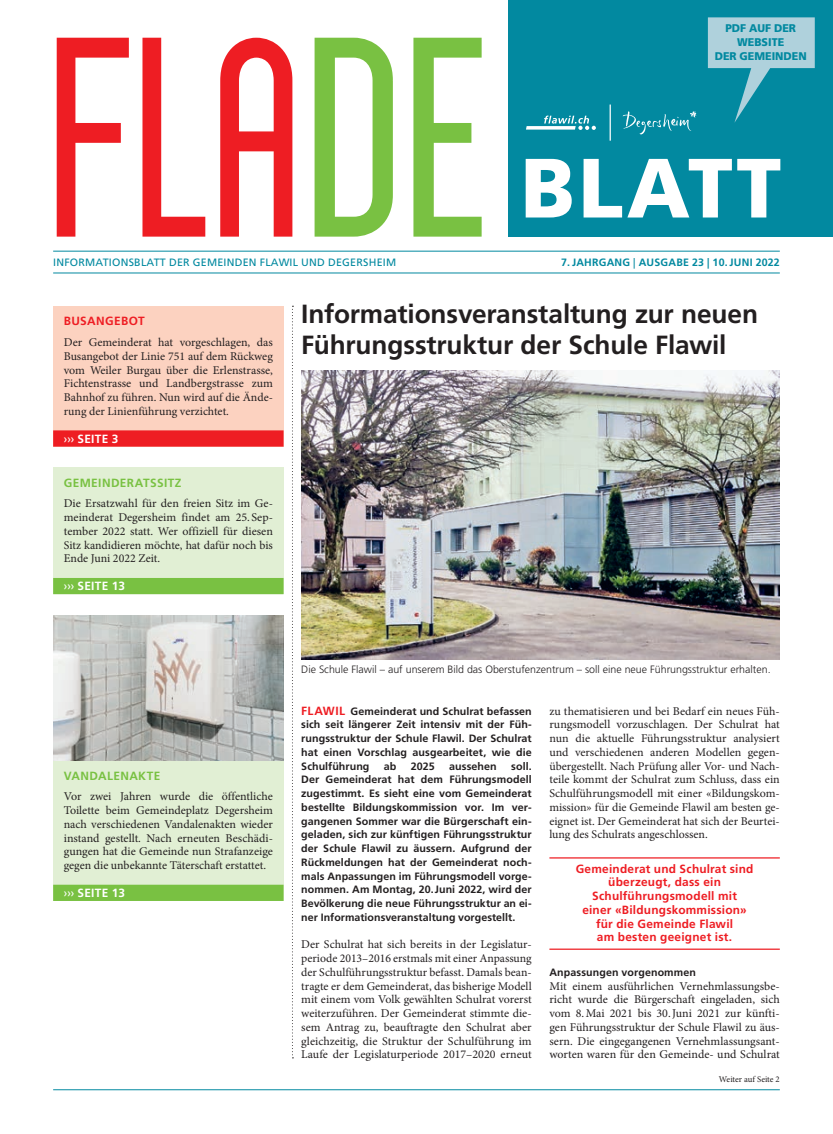
<style>
.page{position:relative;width:833px;height:1134px;background:#fff}
.page>*{position:absolute;margin:0;border:0;box-sizing:border-box;transform-origin:0 0}
.t1{font:284.12px "Sigward";color:#ee1d23;scale:.94 1}
.t2{font:900 84px "Frutiger LT Std";letter-spacing:.04em;color:#fff}
.t3{font:700 26.25px/31.2px "Frutiger LT Std";letter-spacing:-.005em;color:#231f20}
.t4{font:11.88px/13.8px "Minion Pro";color:#231f20;text-align:justify}
.t5{font:700 11.88px/13.8px "Frutiger LT Std";letter-spacing:.02em;color:#ee1d23;text-align:center}
.t6{font:700 11.88px "Frutiger LT Std";letter-spacing:.02em;color:#fff}
.t7{font:700 11.88px "Frutiger LT Std";letter-spacing:.035em;color:#79c142}
.t8{font:900 11.12px/13.9px "Frutiger LT Std";color:#0289a0;text-align:center;scale:.96 1}
.t9{font:700 10.62px/13.8px "Frutiger LT Std";letter-spacing:.005em;color:#231f20;text-align:justify}
.t10{font:300 10.62px "Frutiger LT Std";color:#231f20}
.t11{font:10.62px "Frutiger LT Std";letter-spacing:.02em;color:#0289a0}
.t12{font:700 10.62px "Frutiger LT Std";letter-spacing:.02em;color:#0289a0}
.t13{font:8.75px "Minion Pro";letter-spacing:-.005em;color:#231f20}
.s1{color:#79c142}
.s2{font-weight:400}
.s3{font-size:11.88px;color:#ee1d23}
</style>
<div class="page">
<hr style="left:53px;top:251px;width:727px;height:1px;background:#0289a0">
<hr style="left:53px;top:272px;width:727px;height:1px;background:#0289a0">
<div style="left:508px;top:0;width:325px;height:237px;background:#0289a0"></div>
<svg style="left:526px;top:116px;width:70px;height:14px"></svg>
<svg style="left:622px;top:111px;width:75px;height:24px"></svg>
<hr style="left:609px;top:105px;width:2px;height:36px;background:#fff">
<svg style="left:708px;top:17px;width:106px;height:106px"></svg>
<hr style="left:53px;top:1089px;width:727px;height:1px;background:#0289a0">
<svg style="left:292px;top:306px;width:1px;height:752px"></svg>
<div style="left:53px;top:306px;width:230px;height:140px;background:#fcd2c0"></div>
<div style="left:53px;top:430px;width:230px;height:17px;background:#ee1d23"></div>
<hr style="left:549px;top:857px;width:231px;height:1px;background:#ee1d23">
<hr style="left:549px;top:948px;width:231px;height:2px;background:#ee1d23">
<div style="left:53px;top:760px;width:230px;height:141px;background:#e1efd4"></div>
<div style="left:53px;top:885px;width:230px;height:16px;background:#79c142"></div>
<div style="left:53px;top:467px;width:230px;height:127px;background:#e1efd4"></div>
<div style="left:53px;top:578px;width:230px;height:16px;background:#79c142"></div>
<img style="left:301px;top:371px;width:479px;height:288px">
<img style="left:53px;top:616px;width:230px;height:144px">
<h1 class="t1" style="left:57px;top:18px;width:472px">FlA<span class="s1">DE</span></h1>
<p class="t11" style="left:53px;top:256px;width:344px">INFORMATIONSBLATT DER GEMEINDEN FLAWIL UND DEGERSHEIM</p>
<p class="t8" style="left:714px;top:21px;width:98px">PDF AUF DER<br>WEBSITE<br>DER GEMEINDEN</p>
<h2 class="t2" style="left:521px;top:137px;width:262px">BLATT</h2>
<p class="t12" style="left:561px;top:256px;width:220px">7.JAHRGANG <span class="s2">|</span> AUSGABE 23 | 10.JUNI 2022</p>
<p class="t5" style="left:64px;top:314px;width:82px">BUSANGEBOT</p>
<p class="t4" style="left:64px;top:335px;width:211px">Der Gemeinderat hat vorgeschlagen, das Busangebot der Linie 751 auf dem Rückweg vom Weiler Burgau über die Erlenstrasse, Fichtenstrasse und Landbergstrasse zum Bahnhof zu führen. Nun wird auf die Ände&shy;rung der Linienführung verzichtet.</p>
<p class="t6" style="left:64px;top:432px;width:56px"><span class="s2">›››</span> SEITE 3</p>
<p class="t7" style="left:64px;top:475px;width:119px">GEMEINDERATSSITZ</p>
<p class="t4" style="left:64px;top:497px;width:211px">Die Ersatzwahl für den freien Sitz im Ge&shy;meinderat Degersheim findet am 25. Sep&shy;tember 2022 statt. Wer offiziell für diesen Sitz kandidieren möchte, hat dafür noch bis Ende Juni 2022 Zeit.</p>
<p class="t6" style="left:64px;top:579px;width:63px"><span class="s2">›››</span> SEITE 13</p>
<h3 class="t3" style="left:301px;top:298px;width:458px">Informationsveranstaltung zur neuen<br>Führungsstruktur der Schule Flawil</h3>
<p class="t7" style="left:64px;top:768px;width:98px">VANDALENAKTE</p>
<p class="t4" style="left:64px;top:790px;width:211px">Vor zwei Jahren wurde die öffentliche Toilette beim Gemeindeplatz Degersheim nach verschiedenen Vandalenakten wieder instand gestellt. Nach erneuten Beschädi&shy;gungen hat die Gemeinde nun Strafanzeige gegen die unbekannte Täterschaft erstattet.</p>
<p class="t6" style="left:64px;top:886px;width:63px"><span class="s2">›››</span> SEITE 13</p>
<p class="t10" style="left:301px;top:664px;width:471px">Die Schule Flawil – auf unserem Bild das Oberstufenzentrum – soll eine neue Führungsstruktur erhalten.</p>
<p class="t9" style="left:301px;top:704px;width:232px"><span class="s3">FLAWIL</span> Gemeinderat und Schulrat befassen sich seit längerer Zeit intensiv mit der Füh&shy;rungsstruktur der Schule Flawil. Der Schulrat hat einen Vorschlag ausgearbeitet, wie die Schulführung</p>
<p class="t9" style="left:301px;top:759px;width:232px;text-indent:210px">soll.<br>Der Gemeinderat hat dem Führungsmodell zugestimmt. Es sieht eine vom Gemeinderat bestellte Bildungskommission vor. Im ver&shy;gangenen Sommer war die Bürgerschaft ein&shy;geladen, sich zur künftigen Führungsstruktur der Schule Flawil zu äussern. Aufgrund der Rückmeldungen hat der Gemeinderat noch&shy;mals Anpassungen im Führungsmodell vorge&shy;nommen. Am Montag, 20.Juni 2022, wird der Bevölkerung die neue Führungsstruktur an ei&shy;ner Informationsveranstaltung vorgestellt.</p>
<p class="t4" style="left:301px;top:938px;width:232px">Der Schulrat hat sich bereits in der Legislatur&shy;periode 2013–2016 erstmals mit einer Anpassung der Schulführungsstruktur befasst. Damals bean&shy;tragte er dem Gemeinderat, das bisherige Modell mit einem vom Volk gewählten Schulrat vorerst weiterzuführen. Der Gemeinderat stimmte die&shy;sem Antrag zu, beauftragte den Schulrat aber gleichzeitig, die Struktur der Schulführung im Laufe der Legislaturperiode 2017–2020 erneut</p>
<p class="t9" style="left:384px;top:759px;width:14px">ab</p>
<p class="t9" style="left:411px;top:759px;width:25px">2025</p>
<p class="t9" style="left:449px;top:759px;width:49px">aussehen</p>
<p class="t4" style="left:549px;top:704px;width:232px">zu thematisieren und bei Bedarf ein neues Füh&shy;rungsmodell vorzuschlagen. Der Schulrat hat nun die aktuelle Führungsstruktur analysiert und verschiedenen anderen Modellen gegen&shy;übergestellt. Nach Prüfung aller Vor- und Nach&shy;teile kommt der Schulrat zum Schluss, dass ein Schulführungsmodell mit einer «Bildungskom&shy;mission» für die Gemeinde Flawil am besten ge&shy;eignet ist. Der Gemeinderat hat sich der Beurtei&shy;lung des Schulrats angeschlossen.</p>
<p class="t5" style="left:576px;top:862px;width:179px">Gemeinderat und Schulrat sind überzeugt, dass ein<br>Schulführungsmodell mit<br>einer «Bildungskommission» für die Gemeinde Flawil<br>am besten geeignet ist.</p>
<p class="t9" style="left:549px;top:965px;width:148px">Anpassungen vorgenommen</p>
<p class="t4" style="left:549px;top:979px;width:232px">Mit einem ausführlichen Vernehmlassungsbe&shy;richt wurde die Bürgerschaft eingeladen, sich vom 8.Mai 2021 bis 30.Juni 2021 zur künfti&shy;gen Führungsstruktur der Schule Flawil zu äus&shy;sern. Die eingegangenen Vernehmlassungsant&shy;worten waren für den Gemeinde- und Schulrat</p>
<p class="t13" style="left:719px;top:1073px;width:62px">Weiter auf Seite 2</p>
</div>
